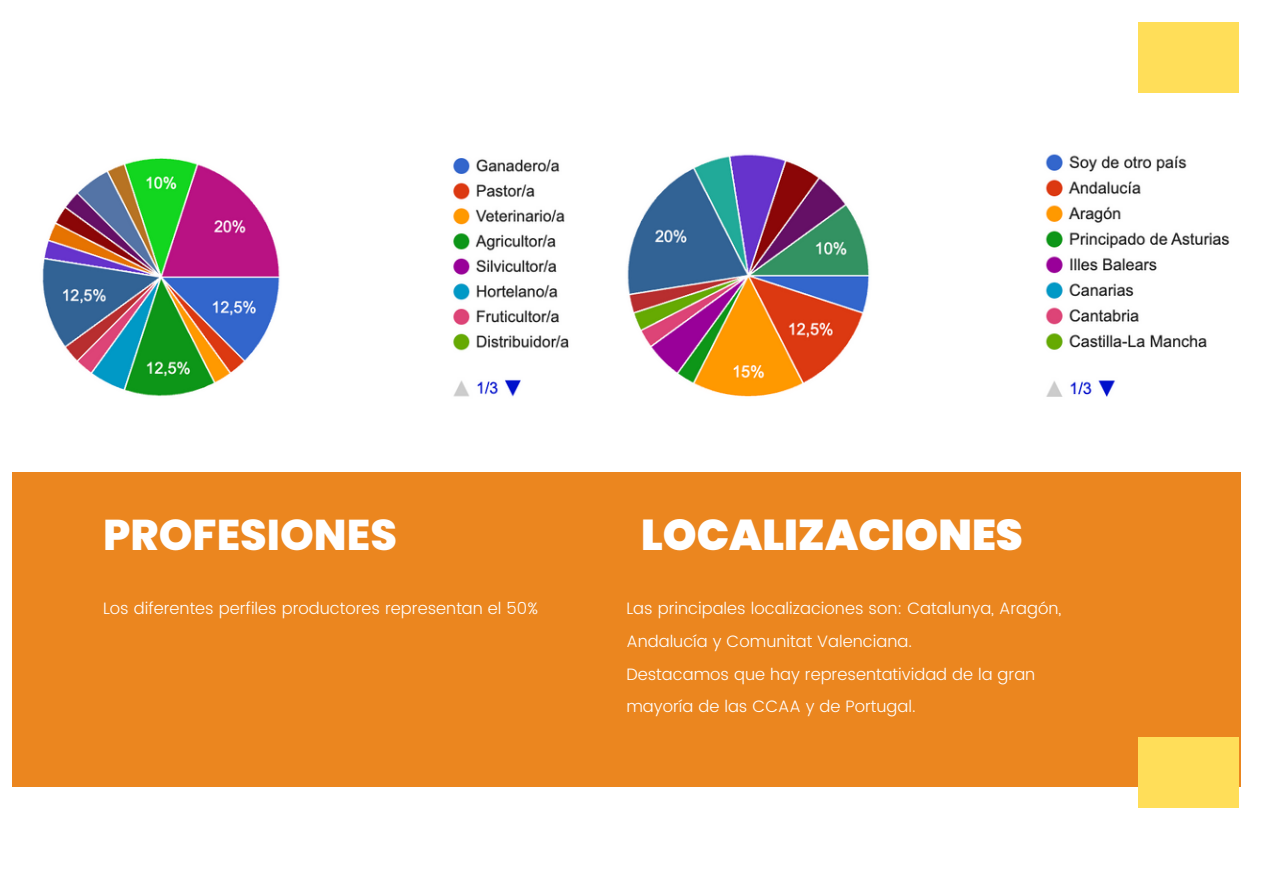
<style>
.page{position:relative;width:1263px;height:894px;background:#fff}
.page>*{position:absolute;margin:0;border:0;box-sizing:border-box;transform-origin:0 0}
.t1{font:900 43.05px "Poppins";color:#fff}
.t2{font:800 42.9px "Poppins";color:#fff}
.t3{font:300 16.5px/32.8px "Poppins";color:#fff}
</style>
<div class="page">
<div style="left:12px;top:472px;width:1229px;height:314px;background:#eb861f"></div>
<div style="left:1138px;top:737px;width:101px;height:71px;background:#ffde59"></div>
<div style="left:1138px;top:22px;width:101px;height:71px;background:#ffde59"></div>
<img style="left:627px;top:154px;width:603px;height:243px">
<img style="left:42px;top:158px;width:527px;height:239px">
<p class="t2" style="left:103px;top:504px;width:295px">PROFESIONES</p>
<p class="t1" style="left:641px;top:504px;width:383px">LOCALIZACIONES</p>
<p class="t3" style="left:103px;top:591px;width:436px">Los diferentes perfiles productores representan el 50%</p>
<p class="t3" style="left:626px;top:591px;width:436px">Las principales localizaciones son: Catalunya, Aragón,<br>Andalucía y Comunitat Valenciana.</p>
<p class="t3" style="left:626px;top:657px;width:410px">Destacamos que hay representatividad de la gran mayoría de las CCAA y de Portugal.</p>
</div>
